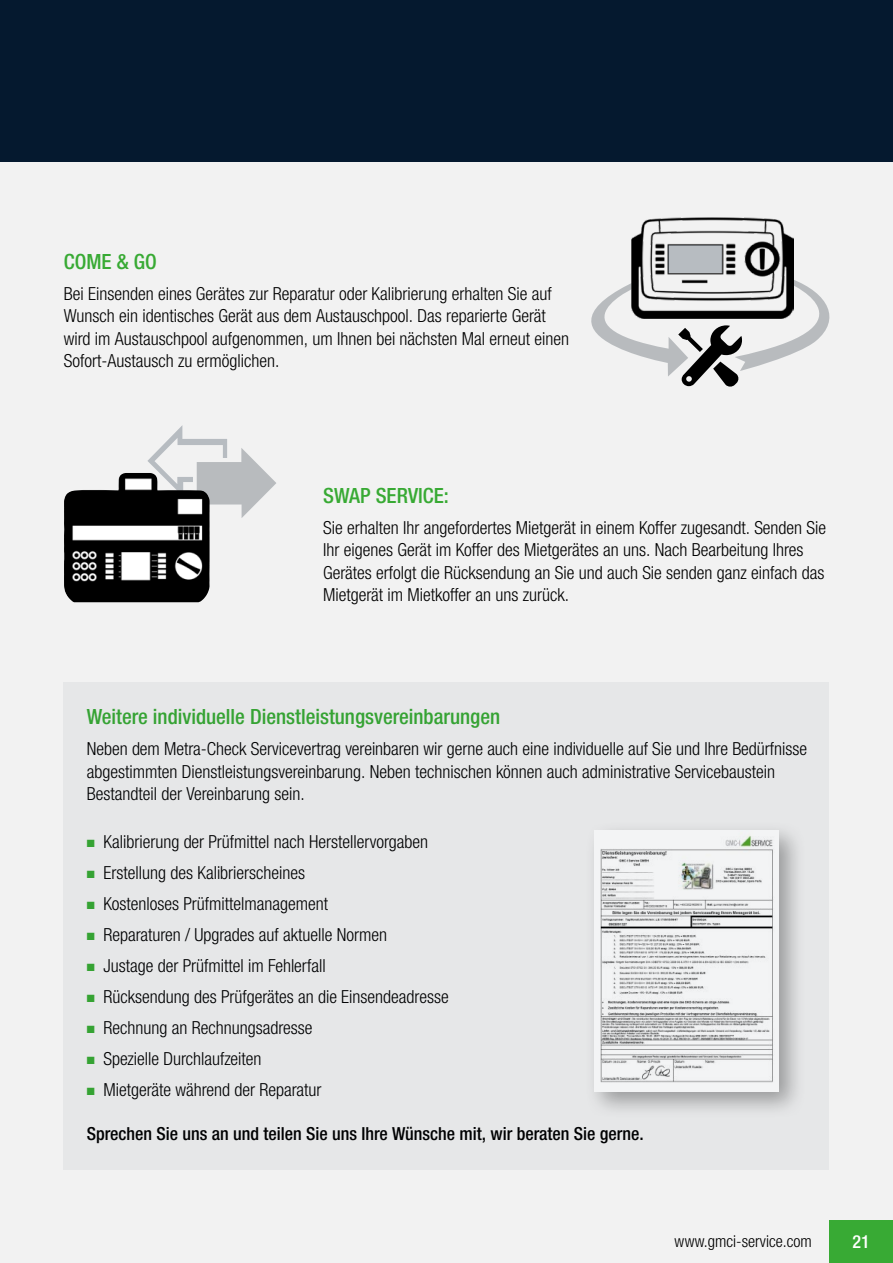
<style>
.page{position:relative;width:893px;height:1263px;background:#f2f2f2}
.page>*{position:absolute;margin:0;border:0;box-sizing:border-box;transform-origin:0 0}
.t1{font:500 condensed 21px "Helvetica Neue LTW1 G";color:#38aa34}
.t2{font:300 condensed 18px/22.5px "Helvetica Neue LTW1 G";color:#000}
.t3{font:500 condensed 18px "Helvetica Neue LTW1 G";color:#000}
.t4{font:500 condensed 18px "Helvetica Neue LTW1 G";color:#fff}
.t5{font:300 condensed 16.5px "Helvetica Neue LTW1 G";color:#000}
.s1{color:#38aa34}
</style>
<div class="page">
<div style="left:0;top:0;width:893px;height:162px;background:#05192f"></div>
<div style="left:829px;top:1220px;width:64px;height:43px;background:#38aa34"></div>
<svg style="left:147px;top:425px;width:129px;height:93px"></svg>
<img style="left:64px;top:473px;width:143px;height:129px">
<svg style="left:591px;top:279px;width:239px;height:108px"></svg>
<svg style="left:64px;top:682px;width:765px;height:487px;fill:#e6e7e8"></svg>
<img style="left:632px;top:217px;width:161px;height:102px">
<div style="left:669px;top:245px;width:53px;height:28px;background:#b7bcc1"></div>
<p class="t1" style="left:64px;top:249px;width:94px">COME &amp; GO</p>
<p class="t2" style="left:64px;top:282px;width:507px">Bei Einsenden eines Gerätes zur Reparatur oder Kalibrierung erhalten Sie auf Wunsch ein identisches Gerät aus dem Austauschpool. Das reparierte Gerät wird im Austauschpool aufgenommen, um Ihnen bei nächsten Mal erneut einen Sofort-Austausch zu ermöglichen.</p>
<p class="t1" style="left:323px;top:483px;width:127px">SWAP SERVICE:</p>
<p class="t2" style="left:323px;top:516px;width:505px">Sie erhalten Ihr angefordertes Mietgerät in einem Koffer zugesandt. Senden Sie Ihr eigenes Gerät im Koffer des Mietgerätes an uns. Nach Bearbeitung Ihres Gerätes erfolgt die Rücksendung an Sie und auch Sie senden ganz einfach das Mietgerät im Mietkoffer an uns zurück.</p>
<p class="t1" style="left:87px;top:704px;width:415px">Weitere individuelle Dienstleistungsvereinbarungen</p>
<p class="t2" style="left:87px;top:738px;width:722px">Neben dem Metra-Check Servicevertrag vereinbaren wir gerne auch eine individuelle auf Sie und Ihre Bedürfnisse abgestimmten Dienstleistungsvereinbarung. Neben technischen können auch administrative Servicebaustein<br>Bestandteil der Vereinbarung sein.</p>
<p class="t2" style="left:87px;top:831px;width:343px"><span class="s1">■</span> Kalibrierung der Prüfmittel nach Herstellervorgaben</p>
<p class="t2" style="left:87px;top:862px;width:220px"><span class="s1">■</span> Erstellung des Kalibrierscheines</p>
<p class="t2" style="left:87px;top:893px;width:243px"><span class="s1">■</span> Kostenloses Prüfmittelmanagement</p>
<p class="t2" style="left:87px;top:924px;width:302px"><span class="s1">■</span> Reparaturen / Upgrades auf aktuelle Normen</p>
<p class="t2" style="left:87px;top:955px;width:240px"><span class="s1">■</span> Justage der Prüfmittel im Fehlerfall</p>
<p class="t2" style="left:87px;top:986px;width:363px"><span class="s1">■</span> Rücksendung des Prüfgerätes an die Einsendeadresse</p>
<p class="t2" style="left:87px;top:1017px;width:227px"><span class="s1">■</span> Rechnung an Rechnungsadresse</p>
<p class="t2" style="left:87px;top:1048px;width:176px"><span class="s1">■</span> Spezielle Durchlaufzeiten</p>
<p class="t2" style="left:87px;top:1079px;width:236px"><span class="s1">■</span> Mietgeräte während der Reparatur</p>
<p class="t3" style="left:87px;top:1123px;width:559px">Sprechen Sie uns an und teilen Sie uns Ihre Wünsche mit, wir beraten Sie gerne.</p>
<p class="t5" style="left:675px;top:1231px;width:139px">www.gmci-service.com</p>
<p class="t4" style="left:852px;top:1231px;width:19px">21</p>
</div>
